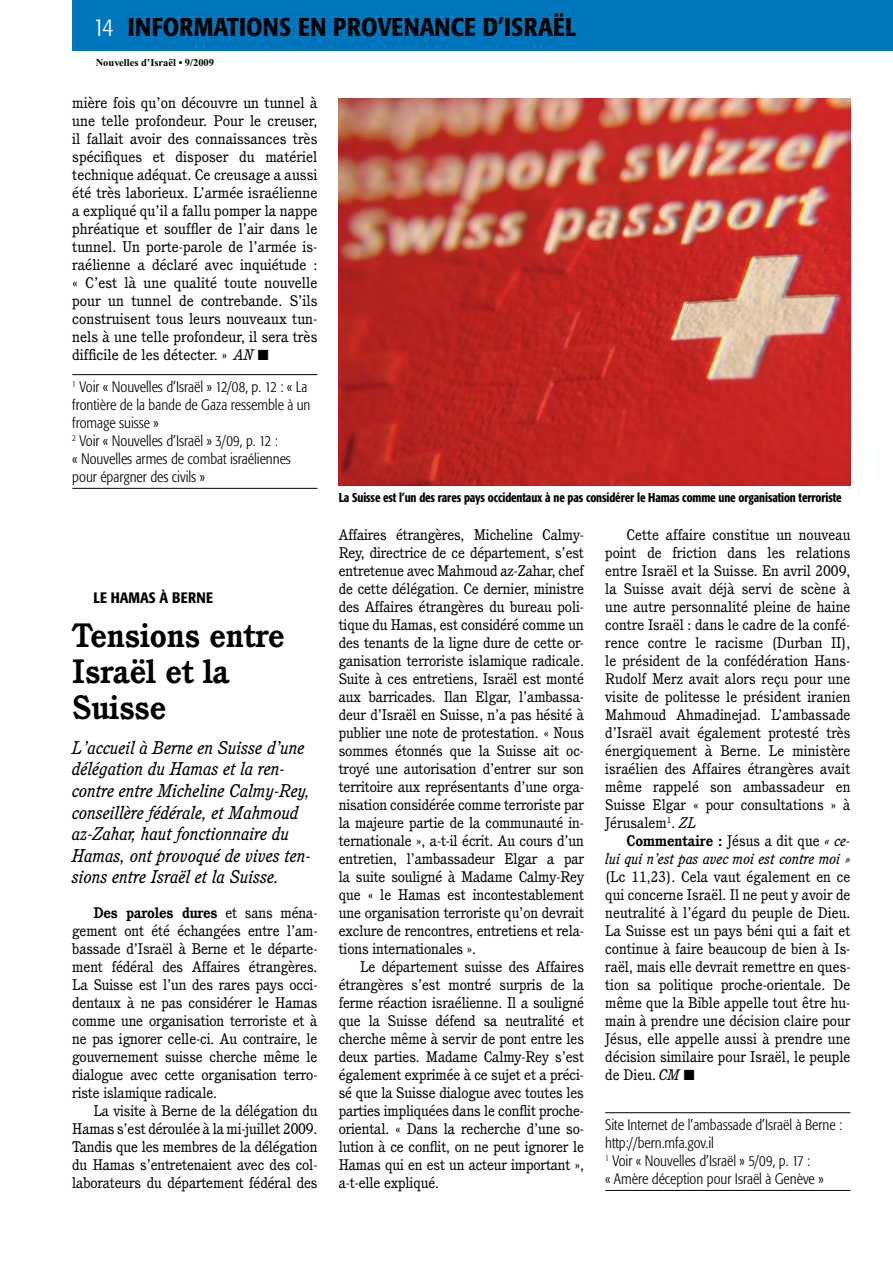
<style>
.page{position:relative;width:893px;height:1263px;background:#fff}
.page>*{position:absolute;margin:0;border:0;box-sizing:border-box;transform-origin:0 0}
.t1{font:700 33px/36px "Cushing";color:#000}
.t2{font:500 condensed 25.5px "Formata";letter-spacing:.01em;color:#000}
.t3{font:italic 18px/21.6px "Cushing";color:#000}
.t4{font:15px/18px "Cushing";letter-spacing:-.01em;color:#000;text-align:justify}
.t5{font:300 condensed 15px/18px "Formata";color:#000}
.t6{font:italic 15px/18px "Cushing";color:#000;text-align:right}
.t7{font:500 condensed 15px "Formata";color:#000}
.t8{font:500 condensed 12.75px "Formata";letter-spacing:-.01em;color:#000;scale:.94 1}
.t9{font:700 10.5px "Times New Roman";color:#000}
.s1{font-weight:300;color:#fff}
.s2{font-style:italic}
.s3{font-weight:700}
.s4{font-weight:700;font-style:normal}
.s5{font-style:normal}
</style>
<div class="page">
<img style="left:339px;top:99px;width:512px;height:386px">
<div style="left:72px;top:0;width:821px;height:50px;background:#0076bd"></div>
<hr style="left:72px;top:374px;width:245px;height:1px;background:#000">
<hr style="left:72px;top:488px;width:245px;height:1px;background:#000">
<hr style="left:605px;top:1112px;width:245px;height:1px;background:#000">
<hr style="left:605px;top:1190px;width:245px;height:1px;background:#000">
<h2 class="t2" style="left:94px;top:11px;width:484px"><span class="s1">14</span> INFORMATIONS EN PROVENANCE D’ISRAËL</h2>
<p class="t9" style="left:96px;top:56px;width:120px">Nouvelles d’Israël • 9/2009</p>
<p class="t4" style="left:72px;top:94px;width:247px">mière fois qu’on découvre un tunnel à une telle profondeur. Pour le creuser, il fallait avoir des connaissances très spécifiques et disposer du matériel technique adéquat. Ce creusage a aussi été très laborieux. L’armée israélienne a expliqué qu’il a fallu pomper la nappe phréatique et souffler de l’air dans le tunnel. Un porte-parole de l’armée is&shy;raélienne a déclaré avec inquiétude : « C’est là une qualité toute nouvelle pour un tunnel de contrebande. S’ils construisent tous leurs nouveaux tun&shy;nels à une telle profondeur, il sera très difficile de les détecter. » <span class="s2">AN</span> ■</p>
<p class="t5" style="left:72px;top:377px;width:240px"><sup>1</sup> Voir « Nouvelles d’Israël » 12/08, p. 12 : « La frontière de la bande de Gaza ressemble à un fromage suisse »<br><sup>2</sup> Voir « Nouvelles d’Israël » 3/09, p. 12 :<br>« Nouvelles armes de combat israéliennes pour épargner des civils »</p>
<p class="t7" style="left:94px;top:588px;width:27px">Le Hamas</p>
<p class="t7" style="left:160px;top:588px;width:31px">à Berne</p>
<h1 class="t1" style="left:72px;top:617px;width:214px">Tensions entre<br>Israël et la<br>Suisse</h1>
<p class="t3" style="left:72px;top:736px;width:240px">L’accueil à Berne en Suisse d’une délégation du Hamas et la ren&shy;contre entre Micheline Calmy-Rey, conseillère fédérale, et Mahmoud az-Zahar, haut fonctionnaire du<br>Hamas, ont provoqué de vives ten&shy;sions entre Israël et la Suisse.</p>
<p class="t4" style="left:72px;top:904px;width:247px;text-indent:21px"><span class="s3">Des paroles dures</span> et sans ména&shy;gement ont été échangées entre l’am&shy;bassade d’Israël à Berne et le départe&shy;ment fédéral des Affaires étrangères.<br>La Suisse est l’un des rares pays occi&shy;dentaux à ne pas considérer le Hamas comme une organisation terroriste et à ne pas ignorer celle-ci. Au contraire, le gouvernement suisse cherche même le dialogue avec cette organisation terro&shy;riste islamique radicale.</p>
<p class="t4" style="left:72px;top:1102px;width:247px;text-indent:21px">La visite à Berne de la délégation du Hamas s’est déroulée à la mi-juillet 2009.<br>Tandis que les membres de la délégation du Hamas s’entretenaient avec des col&shy;laborateurs du département fédéral des</p>
<p class="t8" style="left:339px;top:490px;width:537px">La Suisse est l’un des rares pays occidentaux à ne pas considérer le Hamas comme une organisation terroriste</p>
<p class="t4" style="left:339px;top:526px;width:247px">Affaires étrangères, Micheline Calmy-Rey, directrice de ce département, s’est entretenue avec Mahmoud az-Zahar, chef de cette délégation. Ce dernier, ministre des Affaires étrangères du bureau poli&shy;tique du Hamas, est considéré comme un des tenants de la ligne dure de cette or&shy;ganisation terroriste islamique radicale.<br>Suite à ces entretiens, Israël est monté aux barricades. Ilan Elgar, l’ambassa&shy;deur d’Israël en Suisse, n’a pas hésité à publier une note de protestation. « Nous sommes étonnés que la Suisse ait oc&shy;troyé une autorisation d’entrer sur son territoire aux représentants d’une orga&shy;nisation considérée comme terroriste par la majeure partie de la communauté in&shy;ternationale », a-t-il écrit. Au cours d’un entretien, l’ambassadeur Elgar a par la suite souligné à Madame Calmy-Rey que « le Hamas est incontestablement une organisation terroriste qu’on devrait exclure de rencontres, entretiens et rela&shy;tions internationales ».</p>
<p class="t4" style="left:339px;top:958px;width:247px;text-indent:21px">Le département suisse des Affaires étrangères s’est montré surpris de la ferme réaction israélienne. Il a souligné que la Suisse défend sa neutralité et cherche même à servir de pont entre les deux parties. Madame Calmy-Rey s’est également exprimée à ce sujet et a préci&shy;sé que la Suisse dialogue avec toutes les parties impliquées dans le conflit proche&shy;oriental. « Dans la recherche d’une so&shy;lution à ce conflit, on ne peut ignorer le Hamas qui en est un acteur important », a-t-elle expliqué.</p>
<p class="t4" style="left:605px;top:526px;width:247px;text-indent:21px">Cette affaire constitue un nouveau point de friction dans les relations entre Israël et la Suisse. En avril 2009, la Suisse avait déjà servi de scène à une autre personnalité pleine de haine contre Israël : dans le cadre de la confé&shy;rence contre le racisme (Durban II), le président de la confédération Hans-Rudolf Merz avait alors reçu pour une visite de politesse le président iranien Mahmoud Ahmadinejad. L’ambassade d’Israël avait également protesté très énergiquement à Berne. Le ministère israélien des Affaires étrangères avait même rappelé son ambassadeur en Suisse Elgar « pour consultations » à Jérusalem<sup>1</sup>. <span class="s2">ZL</span></p>
<p class="t6" style="left:605px;top:832px;width:247px"><span class="s4">Commentaire :</span> <span class="s5">Jésus a dit que</span> « ce-<br>lui qui n’est pas avec moi est contre moi »</p>
<p class="t4" style="left:605px;top:868px;width:247px">(Lc 11,23). Cela vaut également en ce qui concerne Israël. Il ne peut y avoir de neutralité à l’égard du peuple de Dieu.<br>La Suisse est un pays béni qui a fait et continue à faire beaucoup de bien à Is&shy;raël, mais elle devrait remettre en ques&shy;tion sa politique proche-orientale. De même que la Bible appelle tout être hu&shy;main à prendre une décision claire pour Jésus, elle appelle aussi à prendre une décision similaire pour Israël, le peuple de Dieu. <span class="s2">CM</span> ■</p>
<p class="t5" style="left:605px;top:1115px;width:238px">Site Internet de l’ambassade d’Israël à Berne : http://bern.mfa.gov.il<br><sup>1</sup> Voir « Nouvelles d’Israël » 5/09, p. 17 :<br>« Amère déception pour Israël à Genève »</p>
</div>
